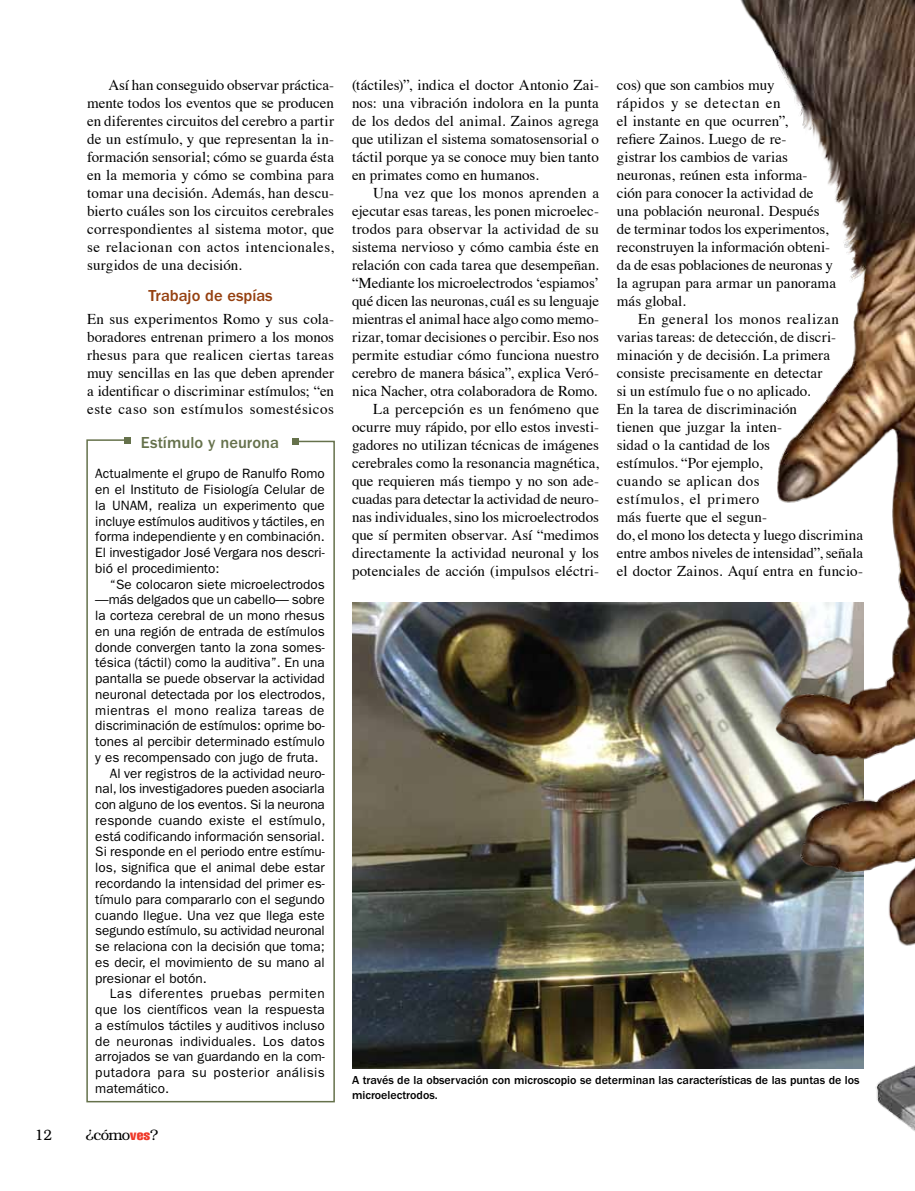
<style>
.page{position:relative;width:915px;height:1191px;background:#fff}
.page>*{position:absolute;margin:0;border:0;box-sizing:border-box;transform-origin:0 0}
.t1{font:500 16.5px "ITC Franklin Gothic Std";color:#65714b}
.t2{font:500 16.5px "ITC Franklin Gothic Std";color:#954010}
.t3{font:15px/18px "Times";color:#000;text-align:justify}
.t4{font:300 15px "Bookman Std";color:#000}
.t5{font:300 15px "Bookman";color:#000;scale:.95 1}
.t6{font:13.5px/15.8px "ITC Franklin Gothic Std";color:#000;text-align:justify}
.t7{font:13.5px "ITC Franklin Gothic Std";letter-spacing:.03em;color:#000}
.t8{font:13.5px "ITC Franklin Gothic Std";letter-spacing:.04em;color:#000}
.t9{font:500 12px/15px "ITC Franklin Gothic Std";color:#000}
.s1{font-family:"Helvetica";font-weight:400;font-stretch:extra-condensed;font-size:12.9px;color:#ef3829}
</style>
<div class="page">
<svg style="left:86px;top:438px;width:249px;height:665px"></svg>
<svg style="left:124px;top:437px;width:6px;height:6px"></svg>
<svg style="left:292px;top:438px;width:6px;height:6px"></svg>
<img style="left:352px;top:602px;width:357px;height:466px">
<img style="left:709px;top:0;width:205px;height:1131px">
<p class="t3" style="left:87px;top:75px;width:248px;text-indent:21px">Así han conseguido observar práctica&shy;mente todos los eventos que se producen en diferentes circuitos del cerebro a partir de un estímulo, y que representan la in&shy;formación sensorial; cómo se guarda ésta en la memoria y cómo se combina para tomar una decisión. Además, han descu&shy;bierto cuáles son los circuitos cerebrales correspondientes al sistema motor, que se relacionan con actos intencionales, surgidos de una decisión.</p>
<p class="t2" style="left:148px;top:286px;width:126px">Trabajo de espías</p>
<p class="t3" style="left:87px;top:309px;width:248px">En sus experimentos Romo y sus cola&shy;boradores entrenan primero a los monos rhesus para que realicen ciertas tareas muy sencillas en las que deben aprender a identificar o discriminar estímulos; “en este caso son estímulos somestésicos</p>
<p class="t1" style="left:141px;top:434px;width:140px">Estímulo y neurona</p>
<p class="t6" style="left:95px;top:466px;width:231px">Actualmente el grupo de Ranulfo Romo en el Instituto de Fisiología Celular de la UNAM, realiza un experimento que incluye estímulos auditivos y táctiles, en forma independiente y en combinación.<br>El investigador José Vergara nos descri&shy;bió el procedimiento:</p>
<p class="t6" style="left:110px;top:576px;width:216px">“Se colocaron siete microelectrodos</p>
<p class="t6" style="left:95px;top:592px;width:231px">—más delgados que un cabello— sobre</p>
<p class="t6" style="left:95px;top:607px;width:231px">la corteza cerebral de un mono rhesus</p>
<p class="t6" style="left:95px;top:623px;width:231px">en una región de entrada de estímulos</p>
<p class="t6" style="left:95px;top:639px;width:231px">donde convergen tanto la zona somes-</p>
<p class="t6" style="left:95px;top:655px;width:231px">tésica (táctil) como la auditiva”. En una</p>
<p class="t6" style="left:95px;top:670px;width:231px">pantalla se puede observar la actividad</p>
<p class="t6" style="left:95px;top:686px;width:231px">neuronal detectada por los electrodos,</p>
<p class="t7" style="left:95px;top:702px;width:231px">mientras el mono realiza tareas de</p>
<p class="t6" style="left:95px;top:718px;width:231px">discriminación de estímulos: oprime bo-</p>
<p class="t6" style="left:95px;top:734px;width:231px">tones al percibir determinado estímulo</p>
<p class="t6" style="left:95px;top:749px;width:225px">y es recompensado con jugo de fruta.</p>
<p class="t6" style="left:110px;top:765px;width:216px">Al ver registros de la actividad neuro-</p>
<p class="t6" style="left:95px;top:781px;width:231px">nal, los investigadores pueden asociarla</p>
<p class="t6" style="left:95px;top:797px;width:231px">con alguno de los eventos. Si la neurona</p>
<p class="t6" style="left:95px;top:812px;width:232px">responde cuando existe el estímulo,</p>
<p class="t6" style="left:95px;top:828px;width:231px">está codificando información sensorial.</p>
<p class="t6" style="left:95px;top:844px;width:231px">Si responde en el periodo entre estímu-</p>
<p class="t6" style="left:95px;top:860px;width:231px">los, significa que el animal debe estar</p>
<p class="t6" style="left:95px;top:875px;width:231px">recordando la intensidad del primer es-</p>
<p class="t6" style="left:95px;top:891px;width:231px">tímulo para compararlo con el segundo</p>
<p class="t6" style="left:95px;top:907px;width:231px">cuando llegue. Una vez que llega este</p>
<p class="t6" style="left:95px;top:923px;width:231px">segundo estímulo, su actividad neuronal</p>
<p class="t6" style="left:95px;top:938px;width:231px">se relaciona con la decisión que toma;</p>
<p class="t6" style="left:95px;top:954px;width:231px">es decir, el movimiento de su mano al</p>
<p class="t6" style="left:95px;top:970px;width:113px">presionar el botón.</p>
<p class="t8" style="left:110px;top:986px;width:216px">Las diferentes pruebas permiten</p>
<p class="t6" style="left:95px;top:1001px;width:231px">que los científicos vean la respuesta</p>
<p class="t6" style="left:95px;top:1017px;width:231px">a estímulos táctiles y auditivos incluso</p>
<p class="t6" style="left:95px;top:1033px;width:231px">de neuronas individuales. Los datos</p>
<p class="t6" style="left:95px;top:1049px;width:231px">arrojados se van guardando en la com-</p>
<p class="t7" style="left:95px;top:1064px;width:231px">putadora para su posterior análisis</p>
<p class="t6" style="left:95px;top:1080px;width:75px">matemático.</p>
<p class="t5" style="left:35px;top:1125px;width:20px">12</p>
<p class="t4" style="left:86px;top:1126px;width:74px">¿cómo<span class="s1">ves</span>?</p>
<p class="t3" style="left:352px;top:75px;width:248px">(táctiles)”, indica el doctor Antonio Zai&shy;nos: una vibración indolora en la punta de los dedos del animal. Zainos agrega que utilizan el sistema somatosensorial o táctil porque ya se conoce muy bien tanto en primates como en humanos.</p>
<p class="t3" style="left:352px;top:183px;width:248px;text-align:right">Una vez que los monos aprenden a ejecutar esas tareas, les ponen microelec&shy;trodos para observar la actividad de su sistema nervioso y cómo cambia éste en relación con cada tarea que desempeñan. “Mediante los microelectrodos ‘espiamos’ qué dicen las neuronas, cuál es su lenguaje mientras el animal hace algo como memo&shy;rizar, tomar decisiones o percibir. Eso nos permite estudiar cómo funciona nuestro cerebro de manera básica”, explica Veró&shy;nica Nacher, otra colaboradora de Romo.<br>La percepción es un fenómeno que ocurre muy rápido, por ello estos investi&shy;gadores no utilizan técnicas de imágenes cerebrales como la resonancia magnética, que requieren más tiempo y no son ade&shy;cuadas para detectar la actividad de neuro&shy;nas individuales, sino los microelectrodos que sí permiten observar. Así “medimos directamente la actividad neuronal y los potenciales de acción (impulsos eléctri-</p>
<p class="t3" style="left:616px;top:75px;width:220px;text-align:left">cos) que son cambios muy<br>rápidos y se detectan en<br>el instante en que ocurren”,<br>refiere Zainos. Luego de re-<br>gistrar los cambios de varias neuronas, reúnen esta informa&shy;ción para conocer la actividad de una población neuronal. Después de terminar todos los experimentos, reconstruyen la información obteni&shy;da de esas poblaciones de neuronas y la agrupan para armar un panorama más global.</p>
<p class="t3" style="left:616px;top:309px;width:248px;text-align:left;text-indent:21px">En general los monos realizan varias tareas: de detección, de discri&shy;minación y de decisión. La primera consiste precisamente en detectar<br>si un estímulo fue o no aplicado.<br>En la tarea de discriminación<br>tienen que juzgar la inten-<br>sidad o la cantidad de los<br>estímulos. “Por ejemplo,<br>cuando se aplican dos<br>estímulos, el primero<br>más fuerte que el segun-<br>do, el mono los detecta y luego discrimina entre ambos niveles de intensidad”, señala el doctor Zainos. Aquí entra en funcio-</p>
<p class="t9" style="left:352px;top:1072px;width:509px">A través de la observación con microscopio se determinan las características de las puntas de los microelectrodos.</p>
</div>
